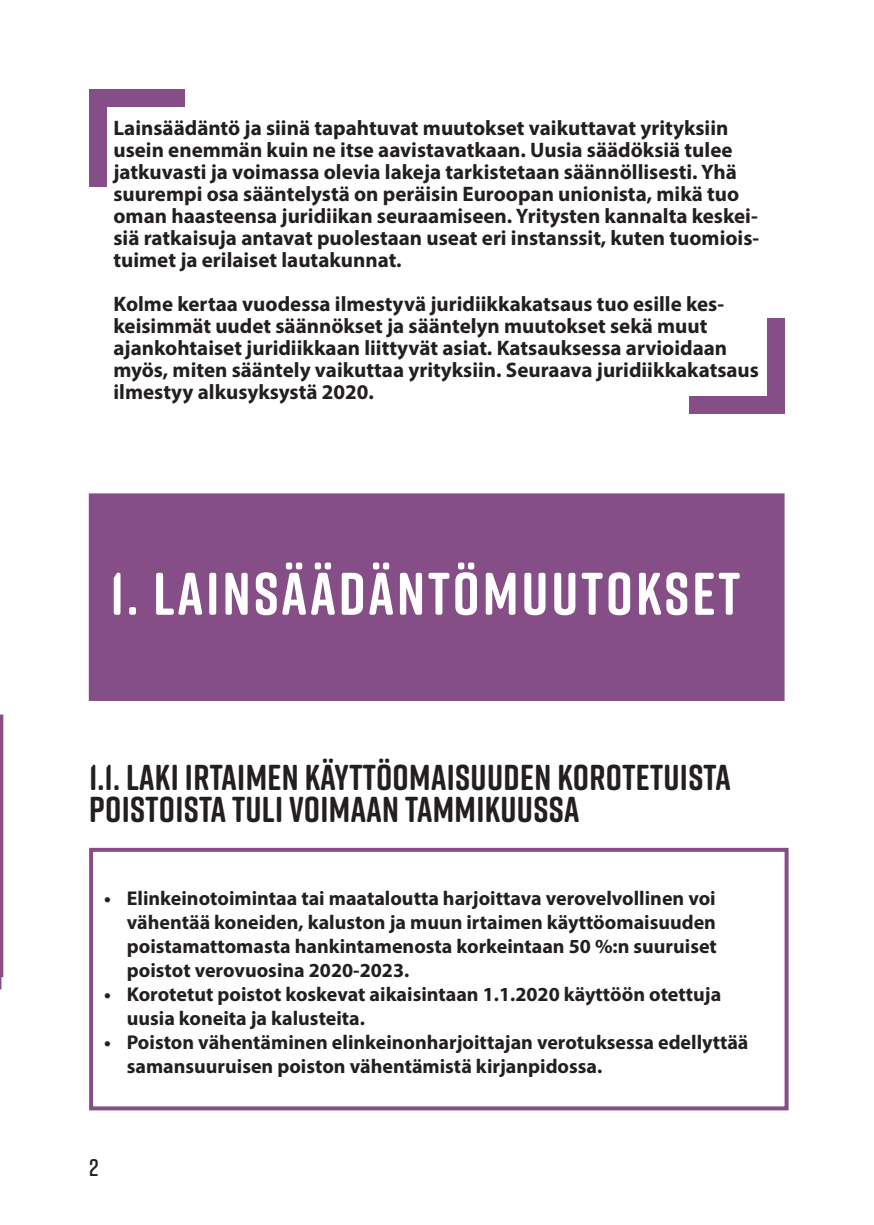
<style>
.page{position:relative;width:874px;height:1225px;background:#fff}
.page>*{position:absolute;margin:0;border:0;box-sizing:border-box;transform-origin:0 0}
.Iso_otsikko{font:700 60px "Rift Soft";letter-spacing:.05em;color:#fff}
.Väliotsikko_1{font:700 36px "Rift Soft";letter-spacing:.01em;color:#231f20}
.t1{font:600 24px "Rift Soft";color:#231f20}
.Ingressi{font:700 21px/22px "Myriad Pro";color:#231f20}
.t2{font:700 20px/24px "Myriad Pro";color:#231f20}
</style>
<div class="page">
<div style="left:89px;top:91px;width:18px;height:95px;background:#864e87"></div>
<div style="left:89px;top:89px;width:96px;height:18px;background:#864e87"></div>
<div style="left:767px;top:318px;width:17px;height:95px;background:#864e87"></div>
<div style="left:688px;top:396px;width:96px;height:17px;background:#864e87"></div>
<div style="left:89px;top:493px;width:695px;height:208px;background:#864e87"></div>
<div style="left:89px;top:848px;width:699px;height:262px;border:4px solid #864e87"></div>
<svg style="left:0;top:714px;width:3px;height:275px"></svg>
<p class="Ingressi" style="left:113px;top:116px;width:647px">Lainsäädäntö ja siinä tapahtuvat muutokset vaikuttavat yrityksiin usein enemmän kuin ne itse aavistavatkaan. Uusia säädöksiä tulee jatkuvasti ja voimassa olevia lakeja tarkistetaan säännöllisesti. Yhä suurempi osa sääntelystä on peräisin Euroopan unionista, mikä tuo oman haasteensa juridiikan seuraamiseen. Yritysten kannalta keskei&shy;siä ratkaisuja antavat puolestaan useat eri instanssit, kuten tuomiois&shy;tuimet ja erilaiset lautakunnat.</p>
<p class="Ingressi" style="left:113px;top:292px;width:646px">Kolme kertaa vuodessa ilmestyvä juridiikkakatsaus tuo esille kes&shy;keisimmät uudet säännökset ja sääntelyn muutokset sekä muut ajankohtaiset juridiikkaan liittyvät asiat. Katsauksessa arvioidaan myös, miten sääntely vaikuttaa yrityksiin. Seuraava juridiikkakatsaus ilmestyy alkusyksystä 2020.</p>
<p class="Iso_otsikko" style="left:110px;top:551px;width:631px">1. LAINSÄÄDÄNTÖMUUTOKSET</p>
<p class="Väliotsikko_1" style="left:89px;top:752px;width:642px">1.1. LAKI IRTAIMEN KÄYTTÖOMAISUUDEN KOROTETUISTA</p>
<p class="Väliotsikko_1" style="left:89px;top:784px;width:491px">POISTOISTA TULI VOIMAAN TAMMIKUUSSA</p>
<p class="t2" style="left:127px;top:886px;width:591px;text-align:justify;text-indent:-23px">• Elinkeinotoimintaa tai maataloutta harjoittava verovelvollinen voi vähentää koneiden, kaluston ja muun irtaimen käyttöomaisuuden poistamattomasta hankintamenosta korkeintaan 50 %:n suuruiset poistot verovuosina 2020-2023.</p>
<p class="t2" style="left:127px;top:982px;width:595px;text-indent:-23px">• Korotetut poistot koskevat aikaisintaan 1.1.2020 käyttöön otettuja uusia koneita ja kalusteita.</p>
<p class="t2" style="left:127px;top:1030px;width:623px;text-indent:-23px">• Poiston vähentäminen elinkeinonharjoittajan verotuksessa edellyttää samansuuruisen poiston vähentämistä kirjanpidossa.</p>
<p class="t1" style="left:89px;top:1150px;width:11px">2</p>
</div>
